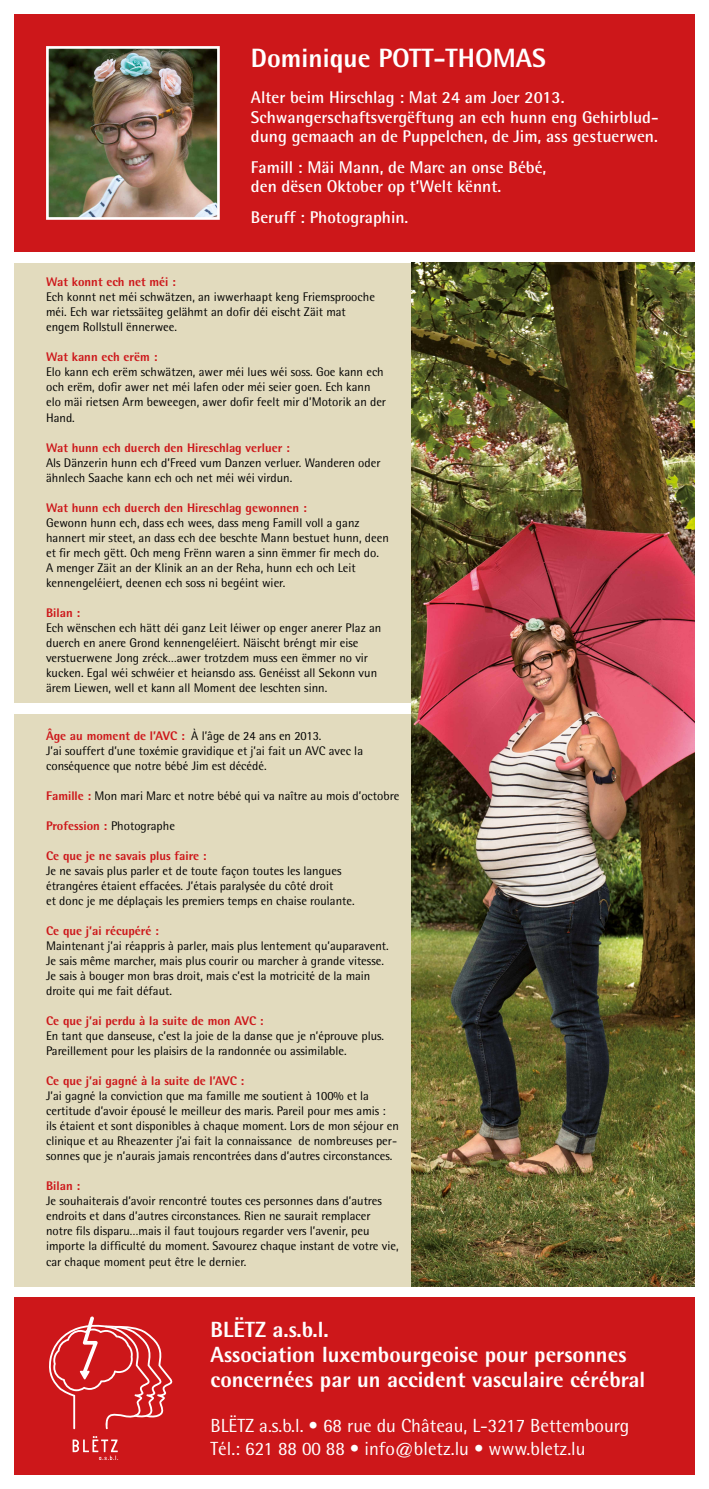
<style>
.page{position:relative;width:709px;height:1489px;background:#fff}
.page>*{position:absolute;margin:0;border:0;box-sizing:border-box;transform-origin:0 0}
.t1{font:800 26.5px "Rotis Semi Sans";color:#fff}
.t2{font:800 22px/25px "Rotis Semi Sans";color:#fff}
.t3{font:19px/22.5px "Rotis Semi Sans";color:#fff}
.t4{font:700 17px/19.5px "Rotis Semi Sans";color:#fff}
.t5{font:12.5px/15px "Rotis Semi Sans";color:#000}
.t6{font:800 12.5px "Rotis Semi Sans";color:#cd171a}
.s1{font-weight:800;color:#cd171a}
.s2{font-weight:400;color:#000}
</style>
<div class="page">
<div style="left:14px;top:262px;width:397px;height:1024px;background:#e2dbbe"></div>
<div style="left:14px;top:14px;width:680px;height:238px;background:#cd171a"></div>
<div style="left:14px;top:1297px;width:680px;height:177px;background:#cd171a"></div>
<svg style="left:73px;top:1436px;width:45px;height:23px"></svg>
<svg style="left:49px;top:1316px;width:123px;height:112px"></svg>
<div style="left:0;top:703px;width:411px;height:10px;background:#fff"></div>
<img style="left:50px;top:50px;width:166px;height:166px">
<div style="left:46px;top:46px;width:174px;height:174px;border:3px solid #fff"></div>
<img style="left:411px;top:262px;width:283px;height:1024px">
<h1 class="t1" style="left:251px;top:41px;width:296px">Dominique POTT-THOMAS</h1>
<h3 class="t4" style="left:251px;top:88px;width:409px">Alter beim Hirschlag : Mat 24 am Joer 2013.<br>Schwangerschaftsvergëftung an ech hunn eng Gehirblud&shy;dung gemaach an de Puppelchen, de Jim, ass gestuerwen.</h3>
<h3 class="t4" style="left:251px;top:157px;width:297px">Famill : Mäi Mann, de Marc an onse Bébé, den dësen Oktober op t’Welt kënnt.</h3>
<h3 class="t4" style="left:251px;top:207px;width:159px">Beruff : Photographin.</h3>
<p class="t6" style="left:46px;top:274px;width:131px">Wat konnt ech net méi :</p>
<p class="t5" style="left:46px;top:289px;width:330px">Ech konnt net méi schwätzen, an iwwerhaapt keng Friemsprooche méi. Ech war rietssäiteg gelähmt an dofir déi eischt Zäit mat engem Rollstull ënnerwee.</p>
<p class="t6" style="left:46px;top:349px;width:113px">Wat kann ech erëm :</p>
<p class="t5" style="left:46px;top:364px;width:341px">Elo kann ech erëm schwätzen, awer méi lues wéi soss. Goe kann ech och erëm, dofir awer net méi lafen oder méi seier goen. Ech kann elo mäi rietsen Arm beweegen, awer dofir feelt mir d’Motorik an der Hand.</p>
<p class="t6" style="left:46px;top:439px;width:245px">Wat hunn ech duerch den Hireschlag verluer :</p>
<p class="t5" style="left:46px;top:454px;width:336px">Als Dänzerin hunn ech d’Freed vum Danzen verluer. Wanderen oder ähnlech Saache kann ech och net méi wéi virdun.</p>
<p class="t6" style="left:46px;top:499px;width:262px">Wat hunn ech duerch den Hireschlag gewonnen :</p>
<p class="t5" style="left:46px;top:514px;width:344px">Gewonn hunn ech, dass ech wees, dass meng Famill voll a ganz hannert mir steet, an dass ech dee beschte Mann bestuet hunn, deen et fir mech gëtt. Och meng Frënn waren a sinn ëmmer fir mech do.<br>A menger Zäit an der Klinik an an der Reha, hunn ech och Leit kennengeléiert, deenen ech soss ni begéint wier.</p>
<p class="t6" style="left:46px;top:604px;width:36px">Bilan :</p>
<p class="t5" style="left:46px;top:619px;width:337px">Ech wënschen ech hätt déi ganz Leit léiwer op enger anerer Plaz an duerch en anere Grond kennengeléiert. Näischt bréngt mir eise verstuerwene Jong zréck…awer trotzdem muss een ëmmer no vir kucken. Egal wéi schwéier et heiansdo ass. Genéisst all Sekonn vun ärem Liewen, well et kann all Moment dee leschten sinn.</p>
<p class="t5" style="left:46px;top:728px;width:318px"><span class="s1">Âge au moment de l’AVC :</span> À l’âge de 24 ans en 2013.<br>J’ai souffert d’une toxémie gravidique et j’ai fait un AVC avec la conséquence que notre bébé Jim est décédé.</p>
<p class="t5" style="left:46px;top:788px;width:355px"><span class="s1">Famille :</span> Mon mari Marc et notre bébé qui va naître au mois d’octobre</p>
<p class="t6" style="left:46px;top:818px;width:130px">Profession : <span class="s2">Photographe</span></p>
<p class="t6" style="left:46px;top:848px;width:162px">Ce que je ne savais plus faire :</p>
<p class="t5" style="left:46px;top:863px;width:310px">Je ne savais plus parler et de toute façon toutes les langues étrangéres étaient effacées. J’étais paralysée du côté droit<br>et donc je me déplaçais les premiers temps en chaise roulante.</p>
<p class="t6" style="left:46px;top:923px;width:114px">Ce que j’ai récupéré :</p>
<p class="t5" style="left:46px;top:938px;width:344px">Maintenant j’ai réappris à parler, mais plus lentement qu’auparavent.<br>Je sais même marcher, mais plus courir ou marcher à grande vitesse.<br>Je sais à bouger mon bras droit, mais c’est la motricité de la main droite qui me fait défaut.</p>
<p class="t6" style="left:46px;top:1013px;width:219px">Ce que j’ai perdu à la suite de mon AVC :</p>
<p class="t5" style="left:46px;top:1028px;width:339px">En tant que danseuse, c’est la joie de la danse que je n’éprouve plus.<br>Pareillement pour les plaisirs de la randonnée ou assimilable.</p>
<p class="t6" style="left:46px;top:1073px;width:200px">Ce que j’ai gagné à la suite de l’AVC :</p>
<p class="t5" style="left:46px;top:1088px;width:354px">J’ai gagné la conviction que ma famille me soutient à 100% et la certitude d’avoir épousé le meilleur des maris. Pareil pour mes amis : ils étaient et sont disponibles à chaque moment. Lors de mon séjour en clinique et au Rheazenter j’ai fait la connaissance de nombreuses per&shy;sonnes que je n’aurais jamais rencontrées dans d’autres circonstances.</p>
<p class="t6" style="left:46px;top:1178px;width:36px">Bilan :</p>
<p class="t5" style="left:46px;top:1193px;width:354px">Je souhaiterais d’avoir rencontré toutes ces personnes dans d’autres endroits et dans d’autres circonstances. Rien ne saurait remplacer notre fils disparu…mais il faut toujours regarder vers l’avenir, peu importe la difficulté du moment. Savourez chaque instant de votre vie, car chaque moment peut être le dernier.</p>
<h2 class="t2" style="left:210px;top:1316px;width:436px">BLËTZ a.s.b.l.<br>Association luxembourgeoise pour personnes concernées par un accident vasculaire cérébral</h2>
<h3 class="t3" style="left:210px;top:1413px;width:420px">BLËTZ a.s.b.l. • 68 rue du Château, L-3217 Bettembourg<br>Tél.: 621 88 00 88 • info@bletz.lu • www.bletz.lu</h3>
</div>
